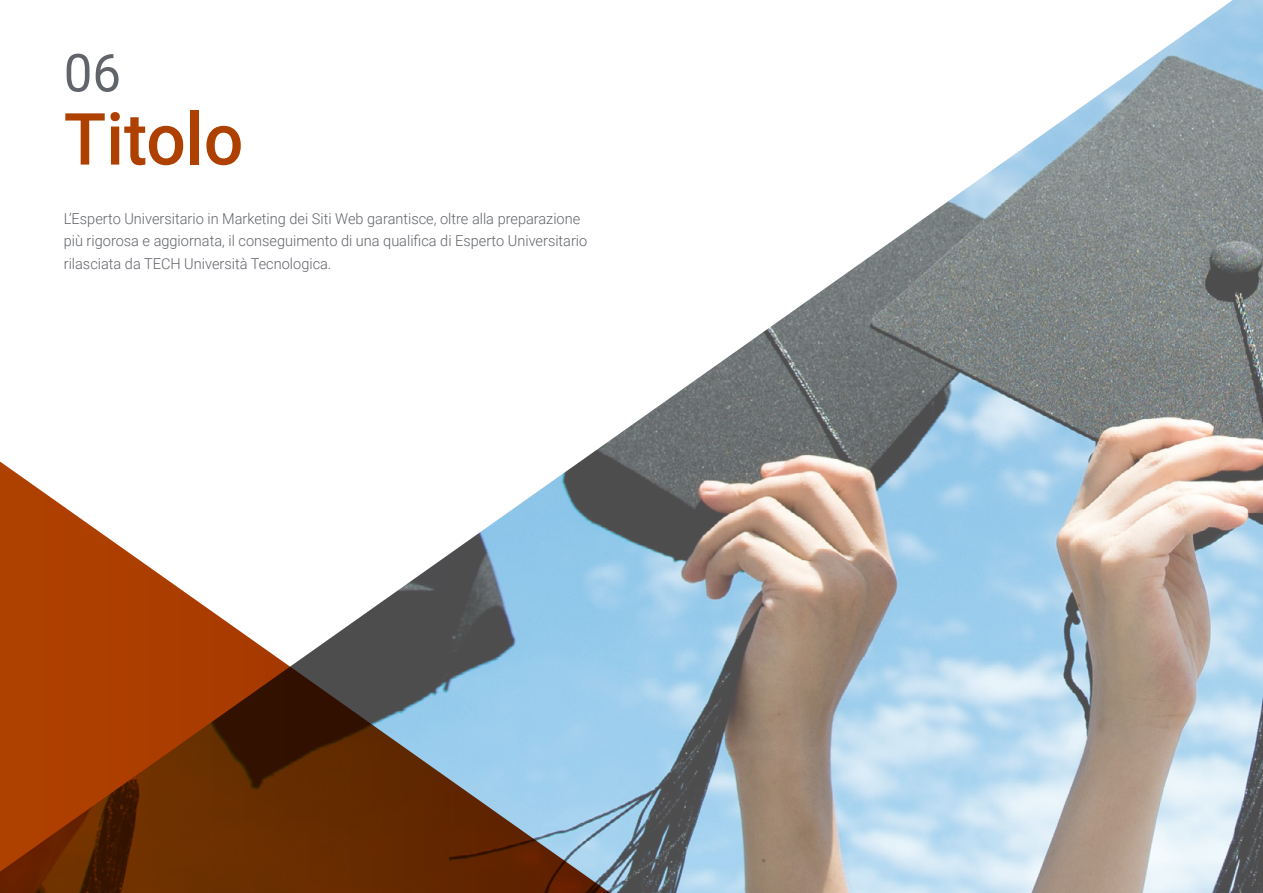
<style>
.page{position:relative;width:1263px;height:893px;background:#fff}
.page>*{position:absolute;margin:0;border:0;box-sizing:border-box;transform-origin:0 0}
.t1{font:500 72px "Roboto";color:#ae4000}
.t2{font:52.5px "Roboto";color:#61646a}
.t3{font:300 15px/22.5px "Roboto";color:#61646a}
</style>
<div class="page">
<img style="left:602px;top:0;width:661px;height:893px">
<svg style="left:0;top:446px;width:640px;height:447px"></svg>
<h2 class="t2" style="left:64px;top:36px;width:59px">06</h2>
<h1 class="t1" style="left:64px;top:89px;width:181px">Titolo</h1>
<p class="t3" style="left:64px;top:207px;width:525px">L’Esperto Universitario in Marketing dei Siti Web garantisce, oltre alla preparazione più rigorosa e aggiornata, il conseguimento di una qualifica di Esperto Universitario rilasciata da TECH Università Tecnologica.</p>
</div>
